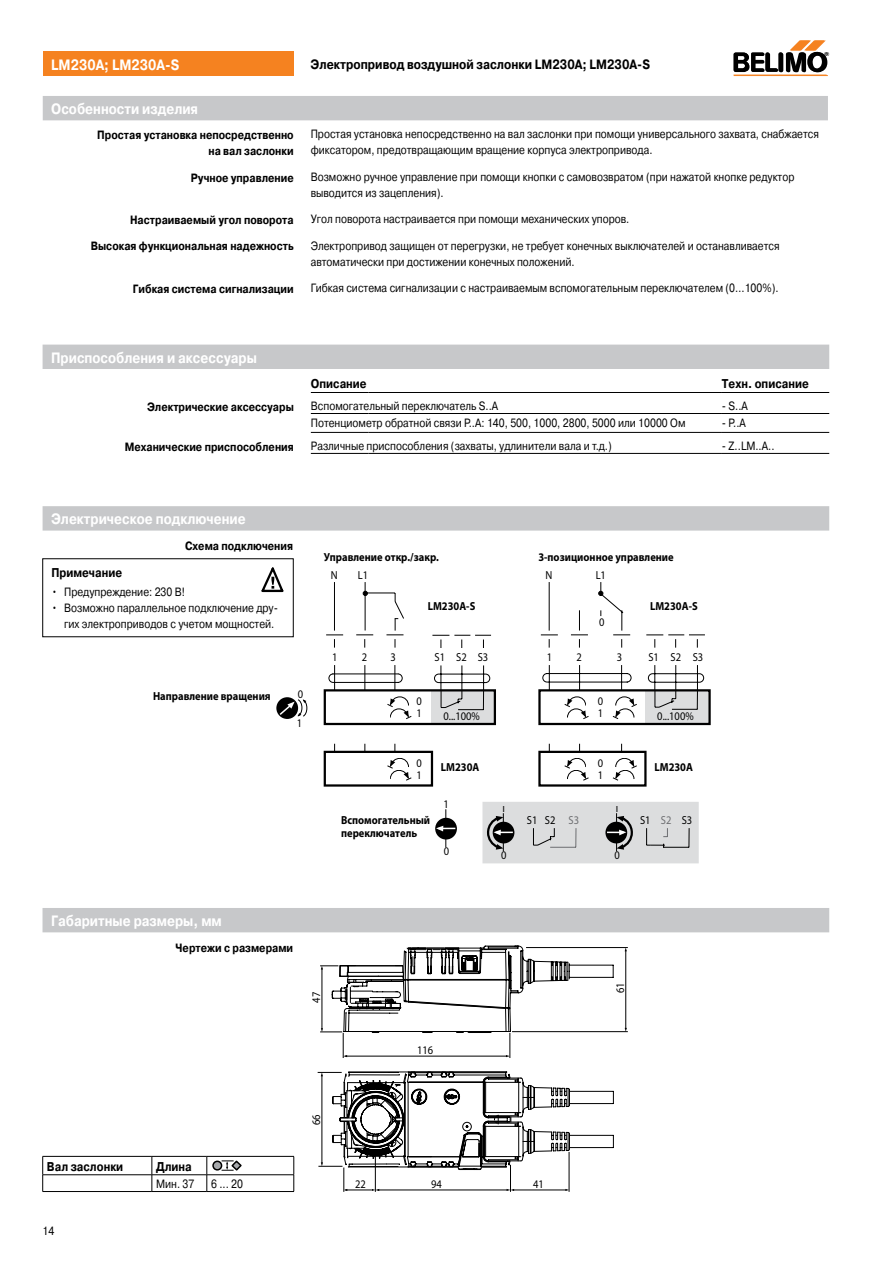
<style>
.page{position:relative;width:893px;height:1263px;background:#fff}
.page>*{position:absolute;margin:0;border:0;box-sizing:border-box;transform-origin:0 0}
.t1{font:700 15px "Pragmatica C";color:#fff;scale:.85 1}
.t2{font:700 13.5px "Pragmatica C";color:#000;scale:.85 1}
.t3{font:700 12.75px "Pragmatica C";color:#000;scale:.85 1}
.t4{font:12px/16.2px "Pragmatica C";color:#000;scale:.85 1}
.t5{font:700 12px/16.2px "Pragmatica C";color:#000;text-align:right;scale:.85 1}
.t6{font:700 11.7px/12.6px "Myriad Pro";color:#000;scale:.9 1}
.t7{font:11.7px "Myriad Pro";color:#000;scale:.9 1}
.s1{color:#6d6e71}
</style>
<div class="page">
<hr style="left:779px;top:53px;width:4px;height:19px;background:#000;border-radius:2px">
<hr style="left:734px;top:75px;width:94px;height:1px;background:#f58427">
<div style="left:431px;top:690px;width:64px;height:34px;background:#dcddde"></div>
<div style="left:324px;top:689px;width:172px;height:36px;border:2px solid #000"></div>
<svg style="left:326px;top:582px;width:166px;height:137px"></svg>
<div style="left:645px;top:690px;width:63px;height:34px;background:#dcddde"></div>
<svg style="left:540px;top:582px;width:92px;height:107px"></svg>
<div style="left:538px;top:689px;width:173px;height:36px;border:2px solid #000"></div>
<svg style="left:646px;top:634px;width:60px;height:76px"></svg>
<svg style="left:564px;top:697px;width:25px;height:22px"></svg>
<svg style="left:612px;top:697px;width:25px;height:22px"></svg>
<div style="left:324px;top:751px;width:109px;height:36px;border:2px solid #000"></div>
<svg style="left:387px;top:758px;width:25px;height:23px"></svg>
<div style="left:538px;top:751px;width:109px;height:36px;border:2px solid #000"></div>
<svg style="left:564px;top:758px;width:25px;height:23px"></svg>
<svg style="left:612px;top:758px;width:25px;height:23px"></svg>
<svg style="left:482px;top:802px;width:217px;height:61px;background:#cacbcb"></svg>
<div style="left:435px;top:818px;width:22px;height:21px;background:#000;border-radius:50%"></div>
<svg style="left:436px;top:826px;width:19px;height:5px"></svg>
<svg style="left:276px;top:697px;width:22px;height:22px"></svg>
<svg style="left:278px;top:699px;width:29px;height:18px"></svg>
<div style="left:43px;top:52px;width:251px;height:24px;background:#f58220"></div>
<div style="left:43px;top:345px;width:786px;height:24px;background:#c7c8ca"></div>
<hr style="left:311px;top:413px;width:57px;height:1px;background:#000">
<hr style="left:368px;top:413px;width:354px;height:1px;background:#000">
<hr style="left:722px;top:413px;width:107px;height:1px;background:#000">
<hr style="left:311px;top:432px;width:57px;height:1px;background:#000">
<hr style="left:368px;top:432px;width:354px;height:1px;background:#000">
<hr style="left:722px;top:432px;width:107px;height:1px;background:#000">
<hr style="left:311px;top:453px;width:57px;height:1px;background:#000">
<hr style="left:368px;top:453px;width:354px;height:1px;background:#000">
<hr style="left:722px;top:453px;width:107px;height:1px;background:#000">
<hr style="left:311px;top:392px;width:57px;height:1px;background:#000">
<hr style="left:368px;top:392px;width:354px;height:1px;background:#000">
<hr style="left:722px;top:392px;width:107px;height:1px;background:#000">
<div style="left:43px;top:96px;width:785px;height:24px;background:#c7c8ca"></div>
<div style="left:43px;top:908px;width:786px;height:24px;background:#c7c8ca"></div>
<hr style="left:43px;top:1156px;width:109px;height:1px;background:#000">
<hr style="left:152px;top:1156px;width:55px;height:1px;background:#000">
<hr style="left:207px;top:1156px;width:87px;height:1px;background:#000">
<hr style="left:43px;top:1174px;width:109px;height:1px;background:#000">
<svg style="left:42px;top:1156px;width:1px;height:35px"></svg>
<hr style="left:152px;top:1174px;width:55px;height:1px;background:#000">
<svg style="left:152px;top:1156px;width:1px;height:35px"></svg>
<hr style="left:207px;top:1174px;width:87px;height:1px;background:#000">
<svg style="left:207px;top:1156px;width:1px;height:35px"></svg>
<svg style="left:294px;top:1156px;width:1px;height:35px"></svg>
<hr style="left:43px;top:1191px;width:109px;height:1px;background:#000">
<hr style="left:152px;top:1191px;width:55px;height:1px;background:#000">
<hr style="left:207px;top:1191px;width:87px;height:1px;background:#000">
<div style="left:213px;top:1161px;width:9px;height:9px;background:#a7a9ac;border-radius:50%"></div>
<div style="left:212px;top:1160px;width:10px;height:10px;border:2px solid #000;border-radius:50%"></div>
<svg style="left:222px;top:1160px;width:20px;height:11px"></svg>
<svg style="left:43px;top:506px;width:786px;height:25px;background:#c8c9cb"></svg>
<svg style="left:261px;top:568px;width:22px;height:24px"></svg>
<hr style="left:526px;top:947px;width:102px;height:1px;background:#000">
<hr style="left:512px;top:1031px;width:116px;height:1px;background:#000">
<hr style="left:625px;top:950px;width:1px;height:78px;background:#000">
<svg style="left:320px;top:946px;width:293px;height:112px"></svg>
<svg style="left:318px;top:1072px;width:296px;height:120px"></svg>
<svg style="left:778px;top:52px;width:4px;height:20px"></svg>
<svg style="left:733px;top:52px;width:45px;height:20px"></svg>
<svg style="left:786px;top:40px;width:43px;height:33px"></svg>
<hr style="left:733px;top:75px;width:94px;height:1px;background:#f58220">
<p class="t1" style="left:51px;top:57px;width:152px">LM230A; LM230A-S</p>
<p class="t2" style="left:311px;top:57px;width:401px">Электропривод воздушной заслонки LM230A; LM230A-S</p>
<p class="t1" style="left:51px;top:101px;width:174px">Особенности изделия</p>
<p class="t5" style="left:97px;top:127px;width:233px">Простая установка непосредственно на вал заслонки</p>
<p class="t4" style="left:311px;top:126px;width:599px">Простая установка непосредственно на вал заслонки при помощи универсального захвата, снабжается фиксатором, предотвращающим вращение корпуса электропривода.</p>
<p class="t5" style="left:191px;top:170px;width:122px">Ручное управление</p>
<p class="t4" style="left:311px;top:169px;width:571px">Возможно ручное управление при помощи кнопки с самовозвратом (при нажатой кнопке редуктор выводится из зацепления).</p>
<p class="t5" style="left:130px;top:212px;width:194px">Настраиваемый угол поворота</p>
<p class="t4" style="left:311px;top:211px;width:374px">Угол поворота настраивается при помощи механических упоров.</p>
<p class="t5" style="left:91px;top:238px;width:240px">Высокая функциональная надежность</p>
<p class="t4" style="left:311px;top:237px;width:553px">Электропривод защищен от перегрузки, не требует конечных выключателей и останавливается автоматически при достижении конечных положений.</p>
<p class="t5" style="left:133px;top:281px;width:191px">Гибкая система сигнализации</p>
<p class="t4" style="left:311px;top:280px;width:549px">Гибкая система сигнализации с настраиваемым вспомогательным переключателем (0…100%).</p>
<p class="t1" style="left:51px;top:349px;width:244px">Приспособления и аксессуары</p>
<p class="t3" style="left:311px;top:377px;width:67px">Описание</p>
<p class="t3" style="left:722px;top:377px;width:104px">Техн. описание</p>
<p class="t5" style="left:147px;top:399px;width:174px">Электрические аксессуары</p>
<p class="t4" style="left:311px;top:398px;width:222px">Вспомогательный переключатель S..A</p>
<p class="t4" style="left:722px;top:398px;width:32px">- S..A</p>
<p class="t4" style="left:311px;top:415px;width:442px">Потенциометр обратной связи P..A: 140, 500, 1000, 2800, 5000 или 10000 Ом</p>
<p class="t4" style="left:722px;top:415px;width:30px">- P.. A</p>
<p class="t5" style="left:125px;top:439px;width:200px">Механические приспособления</p>
<p class="t4" style="left:311px;top:438px;width:356px">Различные приспособления (захваты, удлинители вала и т.д. )</p>
<p class="t4" style="left:722px;top:438px;width:58px">- Z.. LM..A..</p>
<p class="t1" style="left:51px;top:511px;width:230px">Электрическое подключение</p>
<p class="t5" style="left:185px;top:538px;width:128px">Схема подключения</p>
<p class="t3" style="left:51px;top:566px;width:85px">Примечание</p>
<p class="t4" style="left:51px;top:583px;width:159px">• Предупреждение: 230 В!</p>
<p class="t4" style="left:51px;top:600px;width:268px;text-align:center">• Возможно параллельное подключение дру&shy;гих электроприводов с учетом мощностей.</p>
<p class="t6" style="left:153px;top:690px;width:132px">Направление вращения</p>
<p class="t7" style="left:298px;top:687px;width:7px">0</p>
<p class="t7" style="left:297px;top:715px;width:7px">1</p>
<p class="t6" style="left:324px;top:550px;width:130px">Управление откр./закр.</p>
<p class="t6" style="left:538px;top:550px;width:152px">3-позиционное управление</p>
<p class="t6" style="left:428px;top:599px;width:54px">LM230A-S</p>
<p class="t7" style="left:331px;top:568px;width:9px">N</p>
<p class="t7" style="left:358px;top:568px;width:13px">L1</p>
<p class="t7" style="left:545px;top:568px;width:9px">N</p>
<p class="t7" style="left:596px;top:568px;width:13px">L1</p>
<p class="t7" style="left:599px;top:615px;width:7px">0</p>
<p class="t6" style="left:650px;top:599px;width:54px">LM230A-S</p>
<p class="t7" style="left:332px;top:650px;width:7px">1</p>
<p class="t7" style="left:362px;top:650px;width:7px">2</p>
<p class="t7" style="left:391px;top:650px;width:7px">3</p>
<p class="t7" style="left:435px;top:650px;width:61px">S1 S2 S3</p>
<p class="t7" style="left:417px;top:694px;width:7px">0</p>
<p class="t7" style="left:417px;top:706px;width:7px">1</p>
<p class="t7" style="left:443px;top:709px;width:42px">0...100%</p>
<p class="t7" style="left:547px;top:650px;width:7px">1</p>
<p class="t7" style="left:577px;top:650px;width:7px">2</p>
<p class="t7" style="left:617px;top:650px;width:7px">3</p>
<p class="t7" style="left:598px;top:694px;width:7px">0</p>
<p class="t7" style="left:598px;top:706px;width:7px">1</p>
<p class="t7" style="left:648px;top:650px;width:62px">S1 S2 S3</p>
<p class="t7" style="left:657px;top:709px;width:42px">0...100%</p>
<p class="t7" style="left:417px;top:756px;width:7px">0</p>
<p class="t7" style="left:417px;top:768px;width:7px">1</p>
<p class="t7" style="left:598px;top:756px;width:7px">0</p>
<p class="t6" style="left:441px;top:760px;width:44px">LM230A</p>
<p class="t6" style="left:654px;top:760px;width:44px">LM230A</p>
<p class="t7" style="left:598px;top:768px;width:7px">1</p>
<p class="t7" style="left:443px;top:797px;width:7px">1</p>
<p class="t7" style="left:444px;top:844px;width:7px">0</p>
<p class="t7" style="left:501px;top:801px;width:7px">1</p>
<p class="t7" style="left:501px;top:848px;width:7px">0</p>
<p class="t6" style="left:341px;top:814px;width:101px">Вспомогательный переключатель</p>
<p class="t7" style="left:527px;top:813px;width:60px">S1 S2 <span class="s1">S3</span></p>
<p class="t7" style="left:614px;top:801px;width:7px">1</p>
<p class="t7" style="left:614px;top:848px;width:7px">0</p>
<p class="t7" style="left:640px;top:813px;width:60px">S1 <span class="s1">S2</span> S3</p>
<p class="t1" style="left:51px;top:913px;width:203px">Габаритные размеры, мм</p>
<p class="t5" style="left:176px;top:940px;width:140px">Чертежи с размерами</p>
<p class="t7" style="left:309px;top:1003px;width:13px;rotate:-90deg">47</p>
<p class="t7" style="left:417px;top:1043px;width:19px">116</p>
<p class="t7" style="left:613px;top:993px;width:13px;rotate:-90deg">61</p>
<p class="t3" style="left:47px;top:1159px;width:91px">Вал заслонки</p>
<p class="t3" style="left:156px;top:1159px;width:43px">Длина</p>
<p class="t4" style="left:156px;top:1176px;width:47px">Мин. 37</p>
<p class="t4" style="left:211px;top:1176px;width:39px">6 ... 20</p>
<p class="t4" style="left:43px;top:1223px;width:15px">14</p>
<p class="t7" style="left:309px;top:1125px;width:13px;rotate:-90deg">66</p>
<p class="t7" style="left:355px;top:1177px;width:13px">22</p>
<p class="t7" style="left:431px;top:1177px;width:13px">94</p>
<p class="t7" style="left:533px;top:1177px;width:13px">41</p>
</div>
